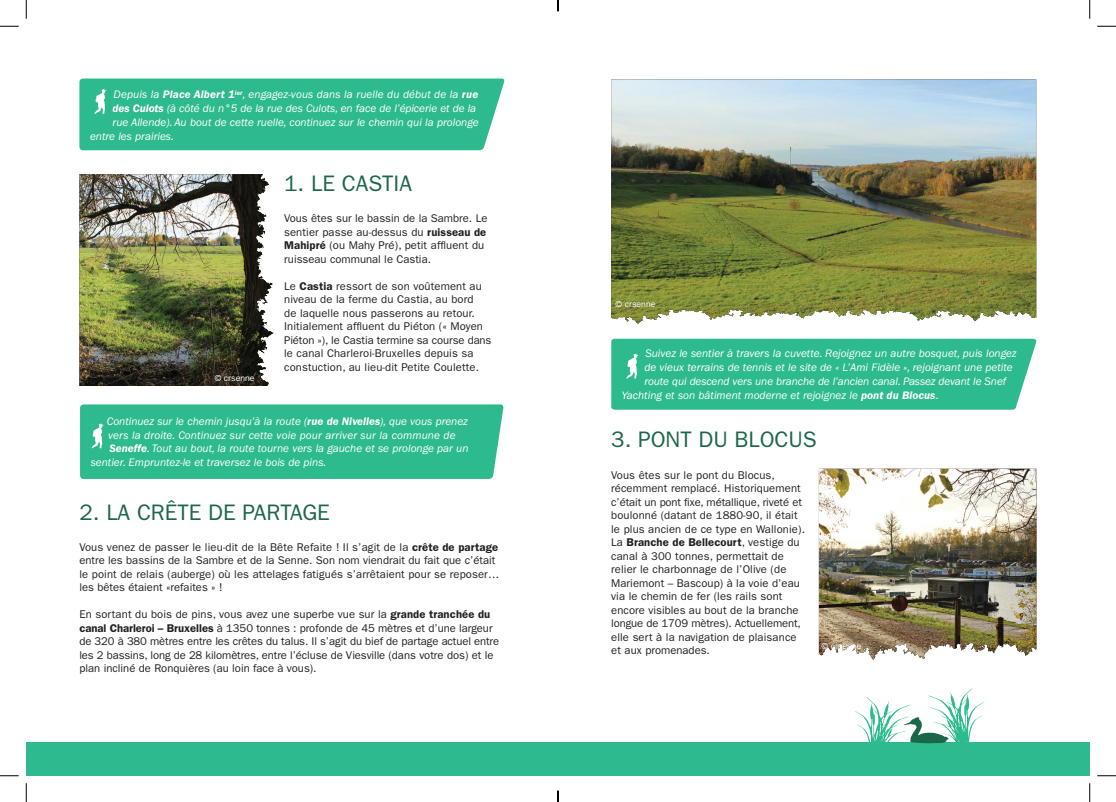
<style>
.page{position:relative;width:1116px;height:802px;background:#fff}
.page>*{position:absolute;margin:0;border:0;box-sizing:border-box;transform-origin:0 0}
.Titre{font:22.5px "ITC Franklin Gothic Std";color:#1c6649}
.Texte{font:11.25px/13.5px "ITC Franklin Gothic Std";letter-spacing:.01em;color:#231f20}
.Indication_Ballade{font:italic 11.25px "ITC Franklin Gothic Std";color:#fff}
.Infos{font:8.75px "ITC Franklin Gothic Std";color:#fff}
.s1{font-weight:600}
.s2{font-style:normal}
</style>
<div class="page">
<img style="left:868px;top:469px;width:168px;height:191px">
<img style="left:819px;top:469px;width:49px;height:187px">
<div style="left:26px;top:742px;width:1063px;height:34px;background:#2dba8e"></div>
<div style="left:79px;top:79px;width:426px;height:71px;background:#2dba8e"></div>
<div style="left:611px;top:339px;width:425px;height:71px;background:#2dba8e"></div>
<svg style="left:855px;top:688px;width:129px;height:56px"></svg>
<div style="left:80px;top:404px;width:424px;height:75px;background:#2dba8e"></div>
<img style="left:79px;top:174px;width:190px;height:212px">
<img style="left:657px;top:79px;width:379px;height:243px">
<img style="left:611px;top:79px;width:46px;height:245px">
<svg style="left:0;top:25px;width:19px;height:2px"></svg>
<svg style="left:1097px;top:25px;width:18px;height:2px"></svg>
<svg style="left:0;top:775px;width:19px;height:1px"></svg>
<svg style="left:1097px;top:775px;width:18px;height:1px"></svg>
<svg style="left:25px;top:0;width:2px;height:19px"></svg>
<svg style="left:25px;top:783px;width:2px;height:19px"></svg>
<svg style="left:1089px;top:0;width:1px;height:19px"></svg>
<svg style="left:1089px;top:783px;width:1px;height:19px"></svg>
<svg style="left:557px;top:0;width:2px;height:11px"></svg>
<svg style="left:557px;top:791px;width:2px;height:11px"></svg>
<p class="Indication_Ballade" style="left:114px;top:88px;width:366px">Depuis la <span class="s1">Place Albert 1</span><sup>ier</sup>, engagez-vous dans la ruelle du début de la <span class="s1">rue</span></p>
<p class="Indication_Ballade" style="left:113px;top:102px;width:365px"><span class="s1">des Culots</span> (à côté du n°5 de la rue des Culots, en face de l’épicerie et de la</p>
<p class="Indication_Ballade" style="left:113px;top:116px;width:367px">rue Allende). Au bout de cette ruelle, continuez sur le chemin qui la prolonge</p>
<p class="Indication_Ballade" style="left:90px;top:130px;width:85px">entre les prairies.</p>
<p class="Infos" style="left:215px;top:373px;width:41px">© crsenne</p>
<p class="Titre" style="left:284px;top:170px;width:129px">1. LE CASTIA</p>
<p class="Texte" style="left:284px;top:212px;width:205px">Vous êtes sur le bassin de la Sambre. Le sentier passe au-dessus du <span class="s1">ruisseau de Mahipré</span> (ou Mahy Pré), petit affluent du ruisseau communal le Castia.</p>
<p class="Texte" style="left:284px;top:279px;width:209px">Le <span class="s1">Castia</span> ressort de son voûtement au niveau de la ferme du Castia, au bord<br>de laquelle nous passerons au retour.<br>Initialement affluent du Piéton (« Moyen Piéton »), le Castia termine sa course dans le canal Charleroi-Bruxelles depuis sa constuction, au lieu-dit Petite Coulette.</p>
<p class="Indication_Ballade" style="left:107px;top:415px;width:362px">Continuez sur le chemin jusqu’à la route (<span class="s1">rue de Nivelles</span>), que vous prenez</p>
<p class="Indication_Ballade" style="left:108px;top:429px;width:349px">vers la droite. Continuez sur cette voie pour arriver sur la commune de</p>
<p class="Indication_Ballade" style="left:109px;top:442px;width:360px"><span class="s1">Seneffe</span>. Tout au bout, la route tourne vers la gauche et se prolonge par un</p>
<p class="Indication_Ballade" style="left:91px;top:456px;width:237px">sentier. Empruntez-le et traversez le bois de pins.</p>
<p class="Titre" style="left:79px;top:499px;width:252px">2. LA CRÊTE DE PARTAGE</p>
<p class="Texte" style="left:79px;top:540px;width:421px">Vous venez de passer le lieu-dit de la Bête Refaite ! Il s’agit de la <span class="s1">crête de partage </span>entre les bassins de la Sambre et de la Senne. Son nom viendrait du fait que c’était le point de relais (auberge) où les attelages fatigués s’arrêtaient pour se reposer… les bêtes étaient «refaites » !</p>
<p class="Texte" style="left:79px;top:608px;width:421px">En sortant du bois de pins, vous avez une superbe vue sur la <span class="s1">grande tranchée du canal Charleroi – Bruxelles</span> à 1350 tonnes : profonde de 45 mètres et d’une largeur de 320 à 380 mètres entre les crêtes du talus. Il s’agit du bief de partage actuel entre les 2 bassins, long de 28 kilomètres, entre l’écluse de Viesville (dans votre dos) et le plan incliné de Ronquières (au loin face à vous).</p>
<p class="Infos" style="left:615px;top:299px;width:41px">© crsenne</p>
<p class="Indication_Ballade" style="left:645px;top:347px;width:372px">Suivez le sentier à travers la cuvette. Rejoignez un autre bosquet, puis longez</p>
<p class="Indication_Ballade" style="left:644px;top:361px;width:370px">de vieux terrains de tennis et le site de « L’Ami Fidèle », rejoignant une petite</p>
<p class="Indication_Ballade" style="left:644px;top:375px;width:363px">route qui descend vers une branche de l’ancien canal. Passez devant le Snef</p>
<p class="Indication_Ballade" style="left:622px;top:389px;width:318px">Yachting et son bâtiment moderne et rejoignez le <span class="s1">pont du Blocus</span><span class="s2">.</span></p>
<p class="Titre" style="left:611px;top:427px;width:207px">3. PONT DU BLOCUS</p>
<p class="Texte" style="left:611px;top:468px;width:195px">Vous êtes sur le pont du Blocus, récemment remplacé. Historiquement c’était un pont fixe, métallique, riveté et boulonné (datant de 1880-90, il était le plus ancien de ce type en Wallonie).<br>La <span class="s1">Branche de Bellecourt</span>, vestige du canal à 300 tonnes, permettait de relier le charbonnage de l’Olive (de Mariemont – Bascoup) à la voie d’eau via le chemin de fer (les rails sont encore visibles au bout de la branche longue de 1709 mètres). Actuellement, elle sert à la navigation de plaisance et aux promenades.</p>
<p class="Infos" style="left:821px;top:640px;width:41px">© crsenne</p>
</div>
